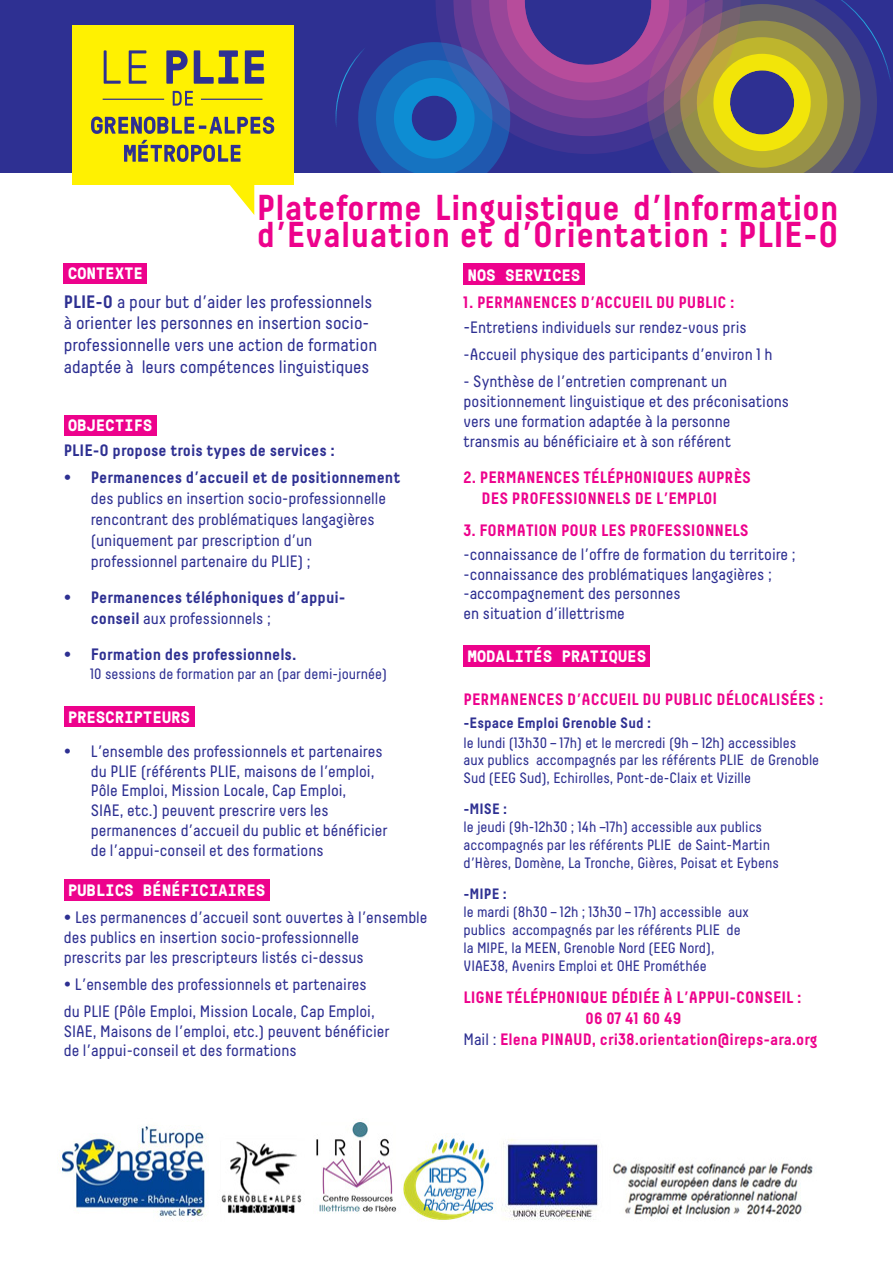
<style>
.page{position:relative;width:893px;height:1263px;background:#fff}
.page>*{position:absolute;margin:0;border:0;box-sizing:border-box;transform-origin:0 0}
.t1{font:700 36px/27px "Decima";color:#ed028c}
.t2{font:18px/21.6px "Decima";color:#2e3092}
.t3{font:16.5px/19.8px "Decima";color:#2e3092}
.t4{font:700 16.5px/21.6px "Decima";color:#ed028c}
.t5{font:700 16.5px/21px "Decima";color:#2e3092}
.t6{font:700 16.5px "GT Pressura Mono";letter-spacing:.02em;color:#fff}
.t7{font:15px/18px "Decima";color:#2e3092}
.t8{font:700 15px "Decima";color:#2e3092}
.s1{font-weight:700}
.s2{font-weight:400}
.s3{font-size:18px}
.s4{font-weight:400;color:#2e3092}
</style>
<div class="page">
<div style="left:64px;top:263px;width:83px;height:20px;background:#ed028c"></div>
<div style="left:64px;top:416px;width:93px;height:20px;background:#ed028c"></div>
<div style="left:64px;top:707px;width:130px;height:20px;background:#ed028c"></div>
<div style="left:64px;top:879px;width:205px;height:21px;background:#ed028c"></div>
<div style="left:463px;top:263px;width:121px;height:22px;background:#ed028c"></div>
<div style="left:463px;top:645px;width:187px;height:21px;background:#ed028c"></div>
<img style="left:59px;top:1120px;width:754px;height:102px">
<div style="left:0;top:0;width:893px;height:172px;background:#2e3092"></div>
<svg style="left:335px;top:0;width:542px;height:172px"></svg>
<div style="left:72px;top:26px;width:221px;height:159px;background:#fff101"></div>
<svg style="left:173px;top:91px;width:20px;height:15px"></svg>
<svg style="left:91px;top:117px;width:183px;height:17px"></svg>
<svg style="left:124px;top:140px;width:117px;height:22px"></svg>
<svg style="left:104px;top:50px;width:17px;height:34px"></svg>
<svg style="left:129px;top:50px;width:18px;height:34px"></svg>
<svg style="left:166px;top:50px;width:22px;height:34px"></svg>
<svg style="left:194px;top:50px;width:44px;height:34px"></svg>
<svg style="left:245px;top:50px;width:19px;height:34px"></svg>
<hr style="left:103px;top:99px;width:61px;height:1px;background:#2e3092">
<hr style="left:201px;top:99px;width:61px;height:1px;background:#2e3092">
<svg style="left:230px;top:185px;width:24px;height:30px"></svg>
<p class="t1" style="left:257px;top:193px;width:583px">Plateforme Linguistique d’Information d’Evaluation et d’Orientation : PLIE-O</p>
<p class="t6" style="left:68px;top:261px;width:76px">CONTEXTE</p>
<p class="t2" style="left:64px;top:291px;width:315px"><span class="s1">PLIE-O</span> a pour but d’aider les professionnels à orienter les personnes en insertion socio&shy;professionnelle vers une action de formation adaptée à leurs compétences linguistiques</p>
<p class="t6" style="left:68px;top:414px;width:86px">OBJECTIFS</p>
<p class="t5" style="left:64px;top:439px;width:273px">PLIE-O propose trois types de services :</p>
<p class="t3" style="left:91px;top:466px;width:311px;line-height:21px;text-indent:-27px"><span class="s1">• Permanences d’accueil et de positionnement </span>des publics en insertion socio-professionnelle rencontrant des problématiques langagières (uniquement par prescription d’un professionnel partenaire du PLIE) ;</p>
<p class="t5" style="left:91px;top:586px;width:256px;text-indent:-27px">• Permanences téléphoniques d’appui&shy;conseil <span class="s2">aux professionnels ;</span></p>
<p class="t5" style="left:64px;top:643px;width:234px">• Formation des professionnels.</p>
<p class="t7" style="left:90px;top:665px;width:298px">10 sessions de formation par an (par demi-journée)</p>
<p class="t6" style="left:68px;top:705px;width:123px">PRESCRIPTEURS</p>
<p class="t3" style="left:91px;top:741px;width:298px;text-indent:-27px">• L’ensemble des professionnels et partenaires du PLIE (référents PLIE, maisons de l’emploi, Pôle Emploi, Mission Locale, Cap Emploi,<br>SIAE, etc.) peuvent prescrire vers les permanences d’accueil du public et bénéficier de l’appui-conseil et des formations</p>
<p class="t6" style="left:68px;top:878px;width:199px">PUBLICS BÉNÉFICIAIRES</p>
<p class="t3" style="left:64px;top:907px;width:365px"><span class="s1">•</span> Les permanences d’accueil sont ouvertes à l’ensemble des publics en insertion socio-professionnelle<br>prescrits par les prescripteurs listés ci-dessus</p>
<p class="t3" style="left:64px;top:970px;width:313px;line-height:27px">• L’ensemble des professionnels et partenaires du PLIE (Pôle Emploi, Mission Locale, Cap Emploi,</p>
<p class="t3" style="left:64px;top:1021px;width:327px">SIAE, Maisons de l’emploi, etc.) peuvent bénéficier de l’appui-conseil et des formations</p>
<p class="t6" style="left:468px;top:263px;width:114px">NOS SERVICES</p>
<p class="t4" style="left:463px;top:291px;width:272px">1. PERMANENCES D’ACCUEIL DU PUBLIC :</p>
<p class="t3" style="left:463px;top:318px;width:285px"><span class="s3">-</span>Entretiens individuels sur rendez-vous pris</p>
<p class="t3" style="left:463px;top:345px;width:311px">-Accueil physique des participants d’environ 1 h</p>
<p class="t3" style="left:463px;top:372px;width:327px">- Synthèse de l’entretien comprenant un positionnement linguistique et des préconisations vers une formation adaptée à la personne transmis au bénéficiaire et à son référent</p>
<p class="t4" style="left:482px;top:466px;width:271px;text-indent:-18px">2. PERMANENCES TÉLÉPHONIQUES AUPRÈS<br>DES PROFESSIONNELS DE L’EMPLOI</p>
<p class="t4" style="left:463px;top:519px;width:287px">3. FORMATION POUR LES PROFESSIONNELS</p>
<p class="t3" style="left:463px;top:544px;width:334px">-connaissance de l’offre de formation du territoire ;</p>
<p class="t3" style="left:463px;top:564px;width:310px">-connaissance des problématiques langagières ;</p>
<p class="t3" style="left:463px;top:584px;width:219px">-accompagnement des personnes en situation d’illettrisme</p>
<p class="t6" style="left:468px;top:644px;width:180px">MODALITÉS PRATIQUES</p>
<p class="t4" style="left:463px;top:688px;width:361px">PERMANENCES D’ACCUEIL DU PUBLIC DÉLOCALISÉES :</p>
<p class="t8" style="left:463px;top:713px;width:189px">-Espace Emploi Grenoble Sud :</p>
<p class="t7" style="left:463px;top:735px;width:357px;line-height:16.5px">le lundi (13h30 – 17h) et le mercredi (9h – 12h) accessibles aux publics accompagnés par les référents PLIE de Grenoble</p>
<p class="t7" style="left:463px;top:768px;width:289px">Sud (EEG Sud), Echirolles, Pont-de-Claix et Vizille</p>
<p class="t7" style="left:463px;top:800px;width:317px"><span class="s1">-MISE :<br></span>le jeudi (9h-12h30 ; 14h –17h) accessible aux publics accompagnés par les référents PLIE de Saint-Martin d’Hères, Domène, La Tronche, Gières, Poisat et Eybens</p>
<p class="t7" style="left:463px;top:885px;width:287px"><span class="s1">-MIPE :<br></span>le mardi (8h30 – 12h ; 13h30 – 17h) accessible aux publics accompagnés par les référents PLIE de la MIPE, la MEEN, Grenoble Nord (EEG Nord), VIAE38, Avenirs Emploi et OHE Prométhée</p>
<p class="t4" style="left:463px;top:986px;width:340px">LIGNE TÉLÉPHONIQUE DÉDIÉE À L’APPUI-CONSEIL :</p>
<p class="t4" style="left:586px;top:1007px;width:97px">06 07 41 60 49</p>
<p class="t4" style="left:463px;top:1028px;width:355px"><span class="s4">Mail :</span> Elena PINAUD, cri38.orientation@ireps-ara.org</p>
</div>
